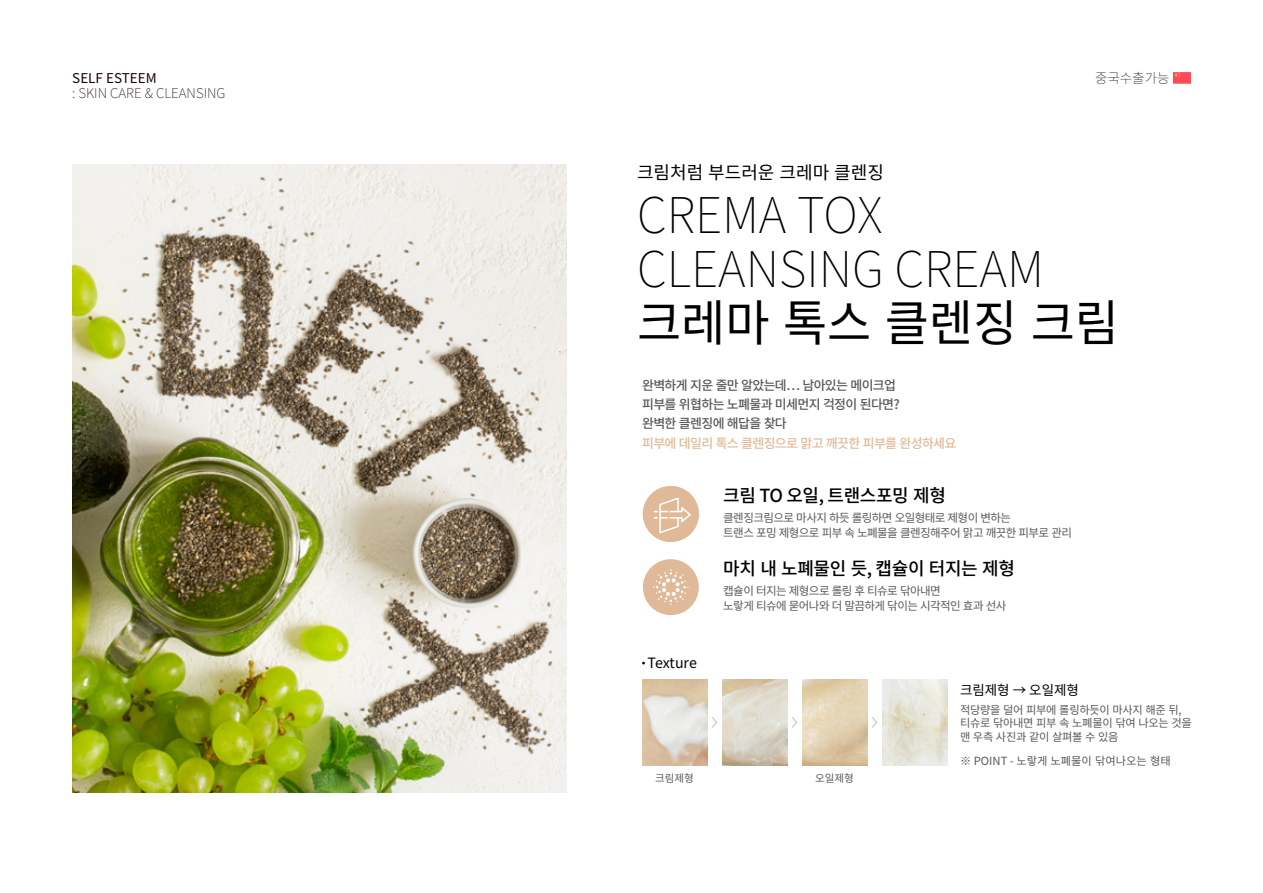
<style>
.page{position:relative;width:1263px;height:893px;background:#fff}
.page>*{position:absolute;margin:0;border:0;box-sizing:border-box;transform-origin:0 0}
.t1{font:100 49.5px "Noto Sans CJ Kjp";color:#000}
.t2{font:49.5px "Noto Sans CJ Kjp";color:#000}
.t3{font:500 18px "Noto Sans CJ Kjp";letter-spacing:-.02em;color:#000}
.t4{font:18px "Noto Sans CJ Kjp";color:#000}
.t5{font:14.25px "Noto Sans CJ Kjp";letter-spacing:-.01em;color:#000}
.t6{font:100 13.5px "Noto Sans CJ Kjp";color:#170506}
.t7{font:13.5px "Noto Sans CJ Kjp";color:#170506}
.t8{font:13.5px "Noto Sans CJ Kjp";color:#000}
.t9{font:500 12.9px/19.4px "Noto Sans CJ Kjp";letter-spacing:-.05em;color:#58595b}
.t10{font:500 12.9px "Noto Sans CJ Kjp";letter-spacing:-.05em;color:#e0ba98}
.t11{font:11.55px/15.3px "Noto Sans CJ Kjp";letter-spacing:-.05em;color:#58595b}
.t12{font:11.25px/13.5px "Noto Sans CJ Kjp";letter-spacing:-.025em;color:#58595b}
.t13{font:11.25px "Noto Sans CJ Kjp";color:#58595b}
.t14{font:10.5px "Noto Sans CJ Kjp";color:#58595b}
</style>
<div class="page">
<img style="left:72px;top:164px;width:494px;height:628px">
<img style="left:1173px;top:72px;width:18px;height:12px">
<div style="left:643px;top:559px;width:56px;height:56px;background:#e0ba98;border-radius:50%"></div>
<svg style="left:653px;top:569px;width:36px;height:36px"></svg>
<div style="left:643px;top:486px;width:56px;height:56px;background:#e0ba98;border-radius:50%"></div>
<svg style="left:653px;top:497px;width:38px;height:37px"></svg>
<svg style="left:712px;top:717px;width:6px;height:11px"></svg>
<svg style="left:792px;top:717px;width:6px;height:11px"></svg>
<svg style="left:872px;top:717px;width:6px;height:11px"></svg>
<img style="left:642px;top:680px;width:65px;height:85px">
<img style="left:802px;top:680px;width:65px;height:85px">
<img style="left:882px;top:680px;width:65px;height:85px">
<img style="left:722px;top:680px;width:65px;height:85px">
<p class="t7" style="left:72px;top:70px;width:86px">SELF ESTEEM</p>
<p class="t6" style="left:72px;top:86px;width:155px">: SKIN CARE &amp; CLEANSING</p>
<h2 class="t4" style="left:637px;top:162px;width:248px">크림처럼 부드러운 크레마 클렌징</h2>
<p class="t6" style="left:1095px;top:70px;width:76px">중국수출가능</p>
<h1 class="t1" style="left:637px;top:187px;width:60px">CREMA</h1>
<h1 class="t1" style="left:797px;top:187px;width:29px">TOX</h1>
<h1 class="t1" style="left:637px;top:241px;width:57px">CLEAN</h1>
<h1 class="t1" style="left:779px;top:241px;width:52px">SING</h1>
<h1 class="t1" style="left:894px;top:241px;width:59px">CREAM</h1>
<h1 class="t2" style="left:637px;top:295px;width:484px">크레마 톡스 클렌징 크림</h1>
<p class="t9" style="left:642px;top:375px;width:259px">완벽하게 지운 줄만 알았는데… 남아있는 메이크업 피부를 위협하는 노폐물과 미세먼지 걱정이 된다면? 완벽한 클렌징에 해답을 찾다</p>
<p class="t10" style="left:642px;top:436px;width:316px">피부에 데일리 톡스 클렌징으로 맑고 깨끗한 피부를 완성하세요</p>
<h2 class="t3" style="left:723px;top:485px;width:224px">크림 TO 오일, 트랜스포밍 제형</h2>
<p class="t11" style="left:723px;top:510px;width:350px">클렌징크림으로 마사지 하듯 롤링하면 오일형태로 제형이 변하는<br>트랜스 포밍 제형으로 피부 속 노폐물을 클렌징해주어 맑고 깨끗한 피부로 관리</p>
<h2 class="t3" style="left:723px;top:558px;width:293px">마치 내 노폐물인 듯, 캡슐이 터지는 제형</h2>
<p class="t11" style="left:723px;top:583px;width:285px">캡슐이 터지는 제형으로 롤링 후 티슈로 닦아내면<br>노랗게 티슈에 묻어나와 더 말끔하게 닦이는 시각적인 효과 선사</p>
<p class="t5" style="left:648px;top:654px;width:51px">Texture</p>
<p class="t14" style="left:655px;top:772px;width:40px">크림제형</p>
<p class="t14" style="left:815px;top:772px;width:40px">오일제형</p>
<p class="t8" style="left:960px;top:683px;width:120px">크림제형 → 오일제형</p>
<p class="t12" style="left:960px;top:703px;width:233px">적당량을 덜어 피부에 롤링하듯이 마사지 해준 뒤, 티슈로 닦아내면 피부 속 노폐물이 닦여 나오는 것을 맨 우측 사진과 같이 살펴볼 수 있음</p>
<p class="t13" style="left:960px;top:754px;width:212px">※ POI NT - 노랗게 노폐물이 닦여나오는 형태</p>
</div>
